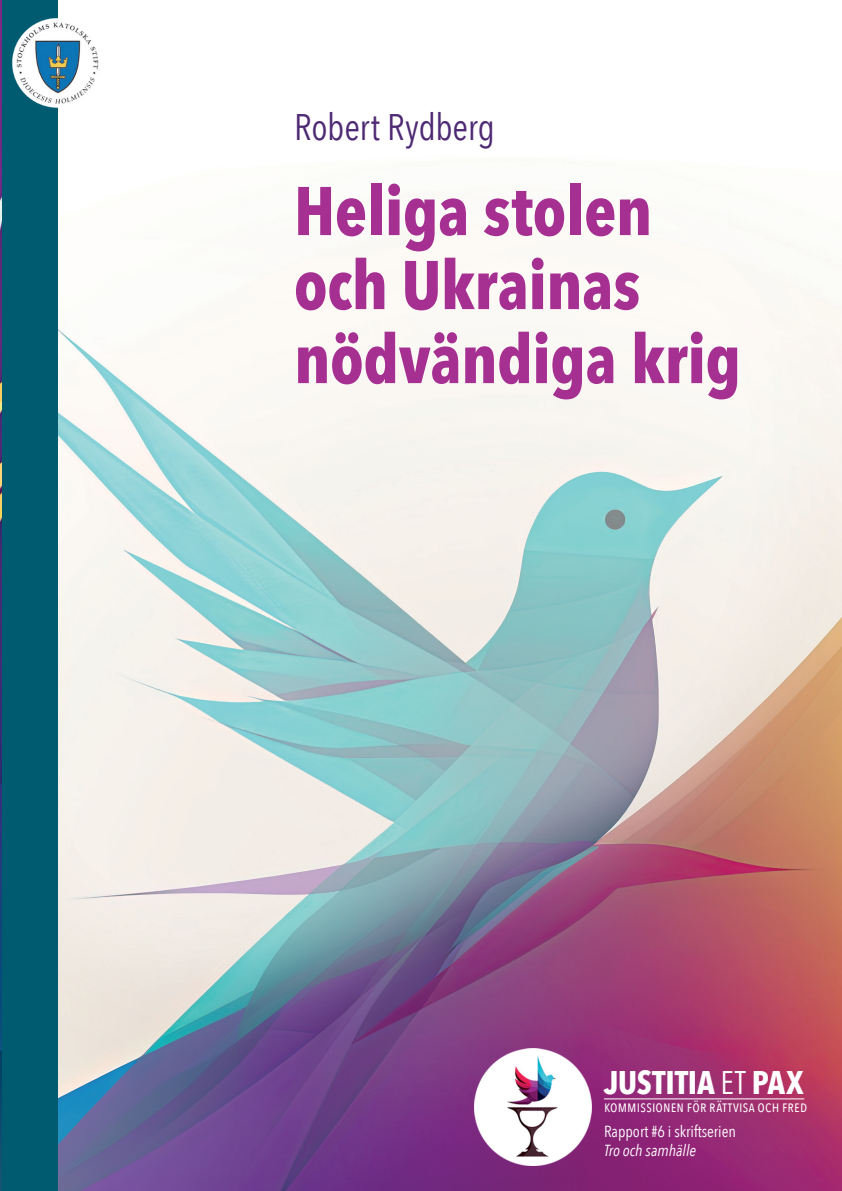
<style>
.page{position:relative;width:842px;height:1191px;background:#fff}
.page>*{position:absolute;margin:0;border:0;box-sizing:border-box;transform-origin:0 0}
.t1{font:700 68px/74px "Avenir Next Condensed";letter-spacing:-.01em;color:#a62f92}
.t2{font:37px "Avenir Next Condensed";letter-spacing:-.005em;color:#4e2a74}
.t3{font:700 32.6px "Avenir Next Condensed";letter-spacing:-.01em;color:#fff}
.t4{font:16px "Avenir Next Condensed";color:#fff}
.t5{font:italic 16px "Avenir Next Condensed";color:#fff}
.t6{font:15.6px "Avenir Next Condensed";letter-spacing:.01em;color:#fff}
.s1{font-weight:400}
</style>
<div class="page">
<img style="left:58px;top:162px;width:784px;height:1029px">
<div style="left:1px;top:0;width:57px;height:1191px;background:#005a70"></div>
<img style="left:12px;top:18px;width:87px;height:90px">
<hr style="left:604px;top:1098px;width:200px;height:1px;background:#fff">
<img style="left:475px;top:1048px;width:116px;height:117px">
<img style="left:0;top:0;width:1px;height:1191px">
<p class="t2" style="left:294px;top:96px;width:202px">Robert Rydberg</p>
<p class="t1" style="left:294px;top:174px;width:449px">Heliga stolen och Ukrainas nödvändiga krig</p>
<p class="t3" style="left:604px;top:1062px;width:201px">JUSTITIA <span class="s1">ET</span> PAX</p>
<p class="t6" style="left:604px;top:1093px;width:205px">kommissionen för rättvisa och fred</p>
<p class="t4" style="left:604px;top:1117px;width:134px">Rapport #6 i skriftserien</p>
<p class="t5" style="left:604px;top:1140px;width:94px">Tro och samhälle</p>
</div>
